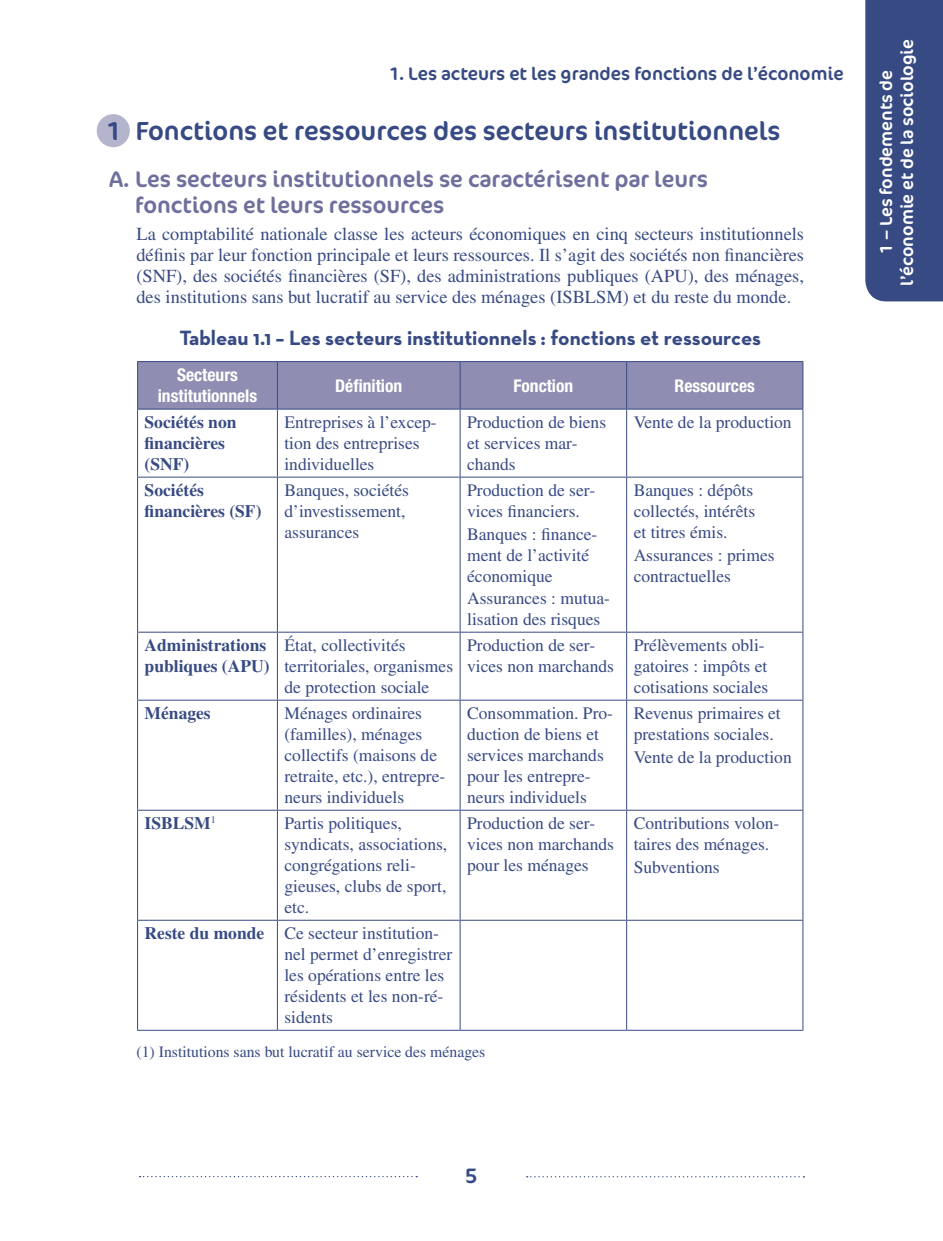
<style>
.page{position:relative;width:943px;height:1241px;background:#fff}
.page>*{position:absolute;margin:0;border:0;box-sizing:border-box;transform-origin:0 0}
.t1{font:26.25px "Cocon OT";color:#374a83}
.t2{font:22.75px/26.2px "Cocon OT";color:#6e6f9c}
.t3{font:700 21px "Neutra Text";color:#374a83}
.t4{font:21px "Cocon OT";color:#374a83}
.t5{font:18.38px/21px "Times LT Std";color:#374a83;text-align:justify}
.t6{font:18.38px "Cocon OT";color:#374a83}
.t7{font:17.5px/21px "Times LT Std";color:#374a83}
.t8{font:700 17.5px/21px "Times LT Std";color:#374a83}
.t9{font:700 condensed 17.5px/21px "Helvetica Neue LT Std";color:#fff;text-align:center}
.t10{font:17.5px/21px "Cocon OT";color:#fff;text-align:center}
.t11{font:15.75px "Times LT Std";color:#374a83}
.s1{font-weight:700}
</style>
<div class="page">
<svg style="left:526px;top:1176px;width:278px;height:1px"></svg>
<div style="left:97px;top:114px;width:33px;height:33px;background:#b5b4cd;border-radius:50%"></div>
<div style="left:138px;top:362px;width:664px;height:46px;background:#8f8eb2"></div>
<hr style="left:137px;top:361px;width:140px;height:1px;background:#374a83">
<hr style="left:137px;top:362px;width:1px;height:46px;background:#374a83">
<hr style="left:277px;top:361px;width:183px;height:1px;background:#374a83">
<hr style="left:277px;top:362px;width:1px;height:46px;background:#374a83">
<hr style="left:460px;top:361px;width:166px;height:1px;background:#374a83">
<hr style="left:459px;top:362px;width:1px;height:46px;background:#374a83">
<hr style="left:626px;top:361px;width:177px;height:1px;background:#374a83">
<hr style="left:626px;top:362px;width:1px;height:46px;background:#374a83">
<hr style="left:802px;top:362px;width:1px;height:46px;background:#374a83">
<hr style="left:137px;top:408px;width:140px;height:1px;background:#374a83">
<hr style="left:137px;top:409px;width:1px;height:67px;background:#374a83">
<hr style="left:277px;top:408px;width:183px;height:1px;background:#374a83">
<hr style="left:277px;top:409px;width:1px;height:67px;background:#374a83">
<hr style="left:460px;top:408px;width:166px;height:1px;background:#374a83">
<hr style="left:459px;top:409px;width:1px;height:67px;background:#374a83">
<hr style="left:626px;top:408px;width:177px;height:1px;background:#374a83">
<hr style="left:626px;top:409px;width:1px;height:67px;background:#374a83">
<hr style="left:802px;top:409px;width:1px;height:67px;background:#374a83">
<hr style="left:137px;top:476px;width:140px;height:1px;background:#374a83">
<hr style="left:137px;top:477px;width:1px;height:154px;background:#374a83">
<hr style="left:277px;top:476px;width:183px;height:1px;background:#374a83">
<hr style="left:277px;top:477px;width:1px;height:154px;background:#374a83">
<hr style="left:460px;top:476px;width:166px;height:1px;background:#374a83">
<hr style="left:459px;top:477px;width:1px;height:154px;background:#374a83">
<hr style="left:626px;top:476px;width:177px;height:1px;background:#374a83">
<hr style="left:626px;top:477px;width:1px;height:154px;background:#374a83">
<hr style="left:802px;top:477px;width:1px;height:154px;background:#374a83">
<hr style="left:137px;top:631px;width:140px;height:1px;background:#374a83">
<hr style="left:137px;top:632px;width:1px;height:67px;background:#374a83">
<hr style="left:277px;top:631px;width:183px;height:1px;background:#374a83">
<hr style="left:277px;top:632px;width:1px;height:67px;background:#374a83">
<hr style="left:460px;top:631px;width:166px;height:1px;background:#374a83">
<hr style="left:459px;top:632px;width:1px;height:67px;background:#374a83">
<hr style="left:626px;top:631px;width:177px;height:1px;background:#374a83">
<hr style="left:626px;top:632px;width:1px;height:67px;background:#374a83">
<hr style="left:802px;top:632px;width:1px;height:67px;background:#374a83">
<hr style="left:137px;top:699px;width:140px;height:1px;background:#374a83">
<hr style="left:137px;top:700px;width:1px;height:109px;background:#374a83">
<hr style="left:277px;top:699px;width:183px;height:1px;background:#374a83">
<hr style="left:277px;top:700px;width:1px;height:109px;background:#374a83">
<hr style="left:460px;top:699px;width:166px;height:1px;background:#374a83">
<hr style="left:459px;top:700px;width:1px;height:109px;background:#374a83">
<hr style="left:626px;top:699px;width:177px;height:1px;background:#374a83">
<hr style="left:626px;top:700px;width:1px;height:109px;background:#374a83">
<hr style="left:802px;top:700px;width:1px;height:109px;background:#374a83">
<hr style="left:137px;top:809px;width:140px;height:1px;background:#374a83">
<hr style="left:137px;top:810px;width:1px;height:109px;background:#374a83">
<hr style="left:277px;top:809px;width:183px;height:1px;background:#374a83">
<hr style="left:277px;top:810px;width:1px;height:109px;background:#374a83">
<hr style="left:460px;top:809px;width:166px;height:1px;background:#374a83">
<hr style="left:459px;top:810px;width:1px;height:109px;background:#374a83">
<hr style="left:626px;top:809px;width:177px;height:1px;background:#374a83">
<hr style="left:626px;top:810px;width:1px;height:109px;background:#374a83">
<hr style="left:802px;top:810px;width:1px;height:109px;background:#374a83">
<hr style="left:137px;top:919px;width:140px;height:1px;background:#374a83">
<hr style="left:137px;top:920px;width:1px;height:109px;background:#374a83">
<hr style="left:277px;top:919px;width:183px;height:1px;background:#374a83">
<hr style="left:277px;top:920px;width:1px;height:109px;background:#374a83">
<hr style="left:460px;top:919px;width:166px;height:1px;background:#374a83">
<hr style="left:459px;top:920px;width:1px;height:109px;background:#374a83">
<hr style="left:626px;top:919px;width:177px;height:1px;background:#374a83">
<hr style="left:626px;top:920px;width:1px;height:109px;background:#374a83">
<hr style="left:802px;top:920px;width:1px;height:109px;background:#374a83">
<hr style="left:137px;top:1029px;width:140px;height:1px;background:#374a83">
<hr style="left:277px;top:1029px;width:183px;height:1px;background:#374a83">
<hr style="left:460px;top:1029px;width:166px;height:1px;background:#374a83">
<hr style="left:626px;top:1029px;width:177px;height:1px;background:#374a83">
<div style="left:865px;top:0;width:78px;height:301px;background:#374a83"></div>
<p class="t6" style="left:388px;top:62px;width:457px">1. Les acteurs et les grandes fonctions de l’économie</p>
<h1 class="t1" style="left:105px;top:115px;width:677px">1 Fonctions et ressources des secteurs institutionnels</h1>
<h2 class="t2" style="left:135px;top:166px;width:574px;text-indent:-26px">A. Les secteurs institutionnels se caractérisent par leurs fonctions et leurs ressources</h2>
<p class="t5" style="left:136px;top:223px;width:669px">La comptabilité nationale classe les acteurs économiques en cinq secteurs institutionnels définis par leur fonction principale et leurs ressources. Il s’agit des sociétés non financières (SNF), des sociétés financières (SF), des administrations publiques (APU), des ménages, des institutions sans but lucratif au service des ménages (ISBLSM) et du reste du monde.</p>
<p class="t3" style="left:179px;top:325px;width:583px">Tableau 1.1 – Les secteurs institutionnels : fonctions et ressources</p>
<p class="t9" style="left:158px;top:364px;width:101px">Secteurs institutionnels</p>
<p class="t9" style="left:335px;top:374px;width:69px">Définition</p>
<p class="t9" style="left:513px;top:374px;width:61px">Fonction</p>
<p class="t9" style="left:674px;top:374px;width:82px">Ressources</p>
<p class="t8" style="left:144px;top:411px;width:93px">Sociétés non financières (SNF)</p>
<p class="t7" style="left:284px;top:411px;width:154px">Entreprises à l’excep&shy;tion des entreprises individuelles</p>
<p class="t7" style="left:467px;top:411px;width:141px">Production de biens et services mar&shy;chands</p>
<p class="t7" style="left:633px;top:411px;width:159px">Vente de la production</p>
<p class="t8" style="left:145px;top:479px;width:118px">Sociétés financières (SF)</p>
<p class="t7" style="left:284px;top:479px;width:126px">Banques, sociétés d’investissement, assurances</p>
<p class="t7" style="left:467px;top:479px;width:144px;line-height:21.5px">Production de ser&shy;vices financiers.<br>Banques : finance&shy;ment de l’activité économique<br>Assurances : mutua&shy;lisation des risques</p>
<p class="t7" style="left:633px;top:479px;width:142px">Banques : dépôts collectés, intérêts<br>et titres émis.<br>Assurances : primes contractuelles</p>
<p class="t8" style="left:145px;top:634px;width:126px">Administrations publiques (APU)</p>
<p class="t7" style="left:284px;top:634px;width:170px">État, collectivités territoriales, organismes de protection sociale</p>
<p class="t7" style="left:467px;top:634px;width:148px">Production de ser&shy;vices non marchands</p>
<p class="t7" style="left:633px;top:634px;width:136px">Prélèvements obli&shy;gatoires : impôts et cotisations sociales</p>
<p class="t8" style="left:145px;top:702px;width:68px">Ménages</p>
<p class="t7" style="left:284px;top:702px;width:162px">Ménages ordinaires (familles), ménages collectifs (maisons de retraite, etc.), entrepre&shy;neurs individuels</p>
<p class="t7" style="left:467px;top:702px;width:147px">Consommation. Pro&shy;duction de biens et services marchands pour les entrepre&shy;neurs individuels</p>
<p class="t7" style="left:633px;top:702px;width:159px;line-height:21.7px">Revenus primaires et prestations sociales.<br>Vente de la production</p>
<p class="t8" style="left:145px;top:812px;width:73px">ISBLSM<sup>1</sup></p>
<p class="t7" style="left:284px;top:812px;width:164px">Partis politiques, syndicats, associations, congrégations reli&shy;gieuses, clubs de sport, etc.</p>
<p class="t7" style="left:467px;top:812px;width:148px">Production de ser&shy;vices non marchands pour les ménages</p>
<p class="t7" style="left:633px;top:812px;width:147px;line-height:21.7px">Contributions volon&shy;taires des ménages.<br>Subventions</p>
<p class="t7" style="left:284px;top:922px;width:169px;text-indent:-140px"><span class="s1">Reste du monde</span> Ce secteur institution&shy;nel permet d’enregistrer les opérations entre les résidents et les non-ré&shy;sidents</p>
<p class="t11" style="left:136px;top:1042px;width:350px">(1) Institutions sans but lucratif au service des ménages</p>
<p class="t10" style="left:875px;top:286px;width:248px;rotate:-90deg">1 – Les fondements de l’économie et de la sociologie</p>
<p class="t4" style="left:465px;top:1163px;width:14px">5</p>
</div>
